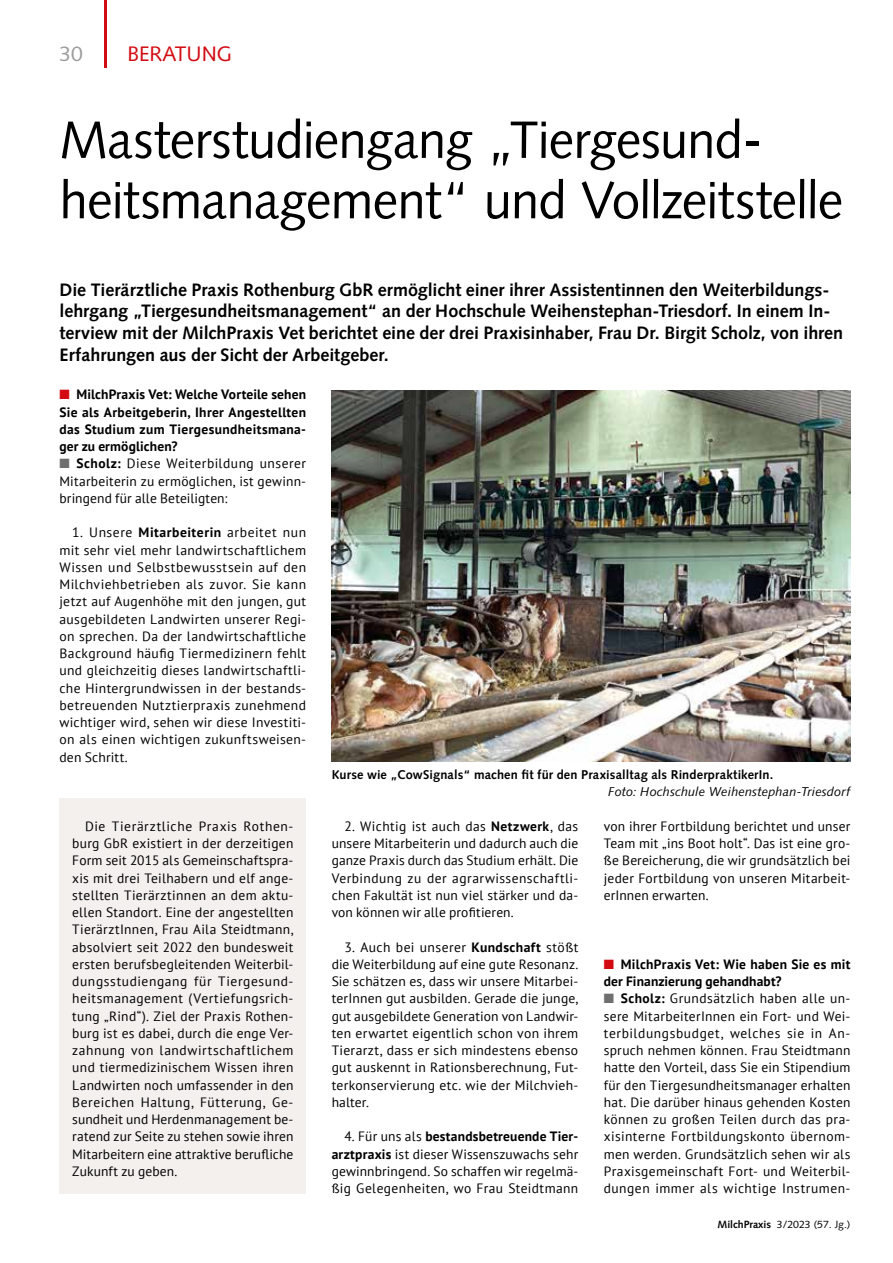
<style>
.page{position:relative;width:893px;height:1263px;background:#fff}
.page>*{position:absolute;margin:0;border:0;box-sizing:border-box;transform-origin:0 0}
.t1{font:52.5px/60.3px "Syntax LT Std";letter-spacing:-.015em;color:#000}
.t2{font:21px "Syntax LT Std";color:#d20a11}
.t3{font:21px "Syntax LT Std";color:#9d9d9c}
.t4{font:700 18px/21.6px "Syntax LT Std";letter-spacing:-.005em;color:#000}
.t5{font:13.5px/17.2px "PT Sans";letter-spacing:.02em;color:#000;text-align:justify}
.t6{font:700 13.5px/17.2px "PT Sans";letter-spacing:.02em;color:#000;text-align:justify}
.t7{font:700 12.75px "Syntax LT Std";letter-spacing:.015em;color:#000}
.t8{font:italic 12.75px "Syntax LT Std";letter-spacing:.005em;color:#000}
.t9{font:10.5px "Syntax LT Std";color:#000}
.s1{color:#d20a11}
.s2{color:#706f6f}
.s3{font-weight:700}
</style>
<div class="page">
<hr style="left:104px;top:0;width:2px;height:68px;background:#d20a11">
<div style="left:60px;top:798px;width:246px;height:395px;background:#f3f0ee"></div>
<img style="left:332px;top:391px;width:518px;height:371px">
<h2 class="t3" style="left:60px;top:41px;width:25px">30</h2>
<h2 class="t2" style="left:127px;top:41px;width:26px">Beratung</h2>
<h1 class="t1" style="left:60px;top:110px;width:785px">Masterstudiengang „Tiergesund&shy;heitsmanagement“ und Vollzeitstelle</h1>
<p class="t4" style="left:60px;top:279px;width:785px">Die Tierärztliche Praxis Rothenburg GbR ermöglicht einer ihrer Assistentinnen den Weiterbildungs&shy;lehrgang „Tiergesundheitsmanagement“ an der Hochschule Weihenstephan-Triesdorf. In einem In&shy;terview mit der MilchPraxis Vet berichtet eine der drei Praxisinhaber, Frau Dr. Birgit Scholz, von ihren Erfahrungen aus der Sicht der Arbeitgeber.</p>
<p class="t6" style="left:60px;top:386px;width:248px"><span class="s1">■</span> MilchPraxis Vet: Welche Vorteile sehen Sie als Arbeitgeberin, Ihrer Angestellten das Studium zum Tiergesundheitsmana&shy;ger zu ermöglichen?</p>
<p class="t5" style="left:60px;top:455px;width:248px"><span class="s2">■</span> <span class="s3">Scholz:</span> Diese Weiterbildung unserer Mitarbeiterin zu ermöglichen, ist gewinn&shy;bringend für alle Beteiligten:</p>
<p class="t5" style="left:60px;top:524px;width:248px;text-indent:13px">1. Unsere <span class="s3">Mitarbeiterin</span> arbeitet nun mit sehr viel mehr landwirtschaftlichem Wissen und Selbstbewusstsein auf den Milchviehbetrieben als zuvor. Sie kann jetzt auf Augenhöhe mit den jungen, gut ausgebildeten Landwirten unserer Regi&shy;on sprechen. Da der landwirtschaftliche Background häufig Tiermedizinern fehlt und gleichzeitig dieses landwirtschaftli&shy;che Hintergrundwissen in der bestands&shy;betreuenden Nutztierpraxis zunehmend wichtiger wird, sehen wir diese Investiti&shy;on als einen wichtigen zukunftsweisen&shy;den Schritt.</p>
<p class="t5" style="left:72px;top:817px;width:223px;text-indent:13px">Die Tierärztliche Praxis Rothen&shy;burg GbR existiert in der derzeitigen Form seit 2015 als Gemeinschaftspra&shy;xis mit drei Teilhabern und elf ange&shy;stellten Tierärztinnen an dem aktu&shy;ellen Standort. Eine der angestellten TierärztInnen, Frau Aila Steidtmann, absolviert seit 2022 den bundesweit ersten berufsbegleitenden Weiterbil&shy;dungsstudiengang für Tiergesund&shy;heitsmanagement (Vertiefungsrich&shy;tung „Rind“). Ziel der Praxis Rothen&shy;burg ist es dabei, durch die enge Ver&shy;zahnung von landwirtschaftlichem und tiermedizinischem Wissen ihren Landwirten noch umfassender in den Bereichen Haltung, Fütterung, Ge&shy;sundheit und Herdenmanagement be&shy;ratend zur Seite zu stehen sowie ihren Mitarbeitern eine attraktive berufliche Zukunft zu geben.</p>
<p class="t7" style="left:332px;top:767px;width:443px">Kurse wie „CowSignals“ machen fit für den Praxisalltag als RinderpraktikerIn.</p>
<p class="t8" style="left:608px;top:784px;width:244px">Foto: Hochschule Weihenstephan-Triesdorf</p>
<p class="t5" style="left:332px;top:817px;width:248px;text-indent:13px">2. Wichtig ist auch das <span class="s3">Netzwerk</span>, das unsere Mitarbeiterin und dadurch auch die ganze Praxis durch das Studium erhält. Die Verbindung zu der agrarwissenschaftli&shy;chen Fakultät ist nun viel stärker und da&shy;von können wir alle profitieren.</p>
<p class="t5" style="left:332px;top:938px;width:248px;text-indent:13px">3. Auch bei unserer <span class="s3">Kundschaft</span> stößt die Weiterbildung auf eine gute Resonanz.<br>Sie schätzen es, dass wir unsere Mitarbei&shy;terInnen gut ausbilden. Gerade die junge, gut ausgebildete Generation von Landwir&shy;ten erwartet eigentlich schon von ihrem Tierarzt, dass er sich mindestens ebenso gut auskennt in Rationsberechnung, Fut&shy;terkonservierung etc. wie der Milchvieh&shy;halter.</p>
<p class="t5" style="left:332px;top:1127px;width:248px;text-indent:13px">4. Für uns als <span class="s3">bestandsbetreuende Tier&shy;arztpraxis</span> ist dieser Wissenszuwachs sehr gewinnbringend. So schaffen wir regelmä&shy;ßig Gelegenheiten, wo Frau Steidtmann</p>
<p class="t5" style="left:604px;top:817px;width:248px">von ihrer Fortbildung berichtet und unser Team mit „ins Boot holt“. Das ist eine gro&shy;ße Bereicherung, die wir grundsätzlich bei jeder Fortbildung von unseren Mitarbeit&shy;erInnen erwarten.</p>
<p class="t6" style="left:604px;top:955px;width:248px"><span class="s1">■</span> MilchPraxis Vet: Wie haben Sie es mit der Finanzierung gehandhabt?</p>
<p class="t5" style="left:604px;top:989px;width:248px"><span class="s2">■</span> <span class="s3">Scholz:</span> Grundsätzlich haben alle un&shy;sere MitarbeiterInnen ein Fort- und Wei&shy;terbildungsbudget, welches sie in An&shy;spruch nehmen können. Frau Steidtmann hatte den Vorteil, dass Sie ein Stipendium für den Tiergesundheitsmanager erhalten hat. Die darüber hinaus gehenden Kosten können zu großen Teilen durch das pra&shy;xisinterne Fortbildungskonto übernom&shy;men werden. Grundsätzlich sehen wir als Praxisgemeinschaft Fort- und Weiterbil&shy;dungen immer als wichtige Instrumen-</p>
<p class="t9" style="left:717px;top:1218px;width:135px"><span class="s3">MilchPraxis</span> 3/2023 (57. Jg.)</p>
</div>
